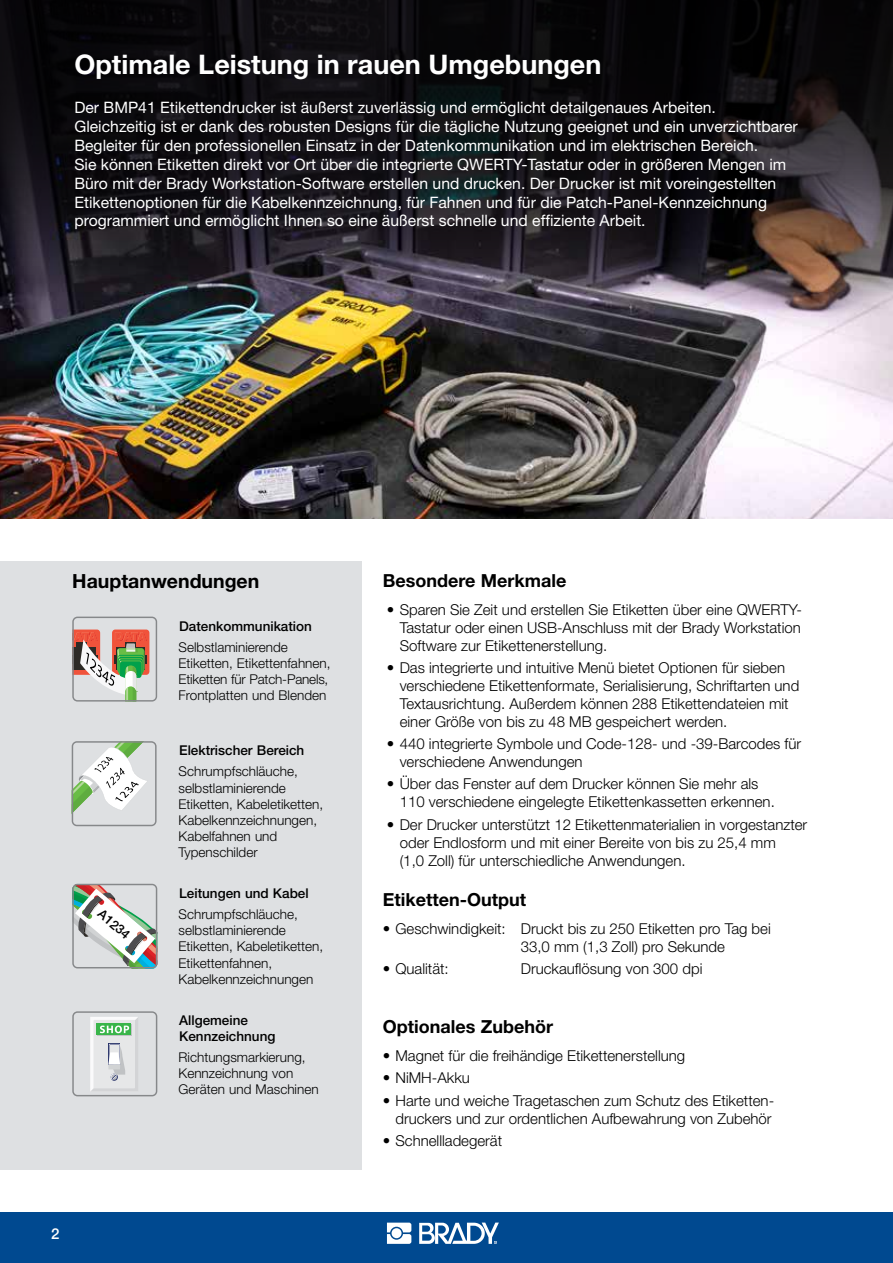
<style>
.page{position:relative;width:893px;height:1263px;background:#fff}
.page>*{position:absolute;margin:0;border:0;box-sizing:border-box;transform-origin:0 0}
.t1{font:700 27px "Helvetica Neue LT Pro";color:#fff}
.t2{font:700 19.5px "Helvetica Neue LT Pro";color:#000}
.t3{font:700 18px "Helvetica Neue LT Pro";color:#000}
.t4{font:15.75px/18.9px "Helvetica Neue LT Pro";color:#fff}
.t5{font:300 15px/18px "Helvetica Neue LT Pro";color:#000}
.t6{font:500 15px "Helvetica Neue LT Pro";color:#fff}
.t7{font:300 13.5px/16.2px "Helvetica Neue LT Pro";color:#000}
.t8{font:500 13.5px/16.2px "Helvetica Neue LT Pro";color:#000}
.t9{font:500 12.9px "Helvetica Neue";color:#000}
</style>
<div class="page">
<div style="left:0;top:1212px;width:893px;height:51px;background:#004990"></div>
<svg style="left:387px;top:1222px;width:24px;height:22px"></svg>
<svg style="left:419px;top:1222px;width:80px;height:22px"></svg>
<img style="left:0;top:298px;width:893px;height:221px">
<svg style="left:0;top:0;width:893px;height:298px;background:#1b181c"></svg>
<div style="left:0;top:561px;width:361px;height:608px;background:#dee0e2"></div>
<svg style="left:72px;top:617px;width:85px;height:85px"></svg>
<svg style="left:72px;top:741px;width:85px;height:85px"></svg>
<img style="left:72px;top:884px;width:85px;height:85px">
<svg style="left:72px;top:1011px;width:85px;height:85px"></svg>
<h1 class="t1" style="left:74px;top:48px;width:528px">Optimale Leistung in rauen Umgebungen</h1>
<p class="t4" style="left:74px;top:98px;width:725px">Der BMP41 Etikettendrucker ist äußerst zuverlässig und ermöglicht detailgenaues Arbeiten.<br>Gleichzeitig ist er dank des robusten Designs für die tägliche Nutzung geeignet und ein unverzichtbarer Begleiter für den professionellen Einsatz in der Datenkommunikation und im elektrischen Bereich.<br>Sie können Etiketten direkt vor Ort über die integrierte QWERTY-Tastatur oder in größeren Mengen im Büro mit der Brady Workstation-Software erstellen und drucken. Der Drucker ist mit voreingestellten Etikettenoptionen für die Kabelkennzeichnung, für Fahnen und für die Patch-Panel-Kennzeichnung programmiert und ermöglicht Ihnen so eine äußerst schnelle und effiziente Arbeit.</p>
<h2 class="t2" style="left:72px;top:569px;width:189px">Hauptanwendungen</h2>
<p class="t8" style="left:179px;top:617px;width:134px">Datenkommunikation</p>
<p class="t7" style="left:179px;top:639px;width:153px">Selbstlaminierende<br>Etiketten, Etikettenfahnen,<br>Etiketten für Patch-Panels,<br>Frontplatten und Blenden</p>
<p class="t9" style="left:107px;top:904px;width:39px;rotate:41deg">A1234</p>
<p class="t8" style="left:179px;top:742px;width:127px">Elektrischer Bereich</p>
<p class="t7" style="left:179px;top:763px;width:146px">Schrumpfschläuche, selbstlaminierende<br>Etiketten, Kabeletiketten,<br>Kabelkennzeichnungen,<br>Kabelfahnen und<br>Typenschilder</p>
<p class="t8" style="left:179px;top:884px;width:131px">Leitungen und Kabel</p>
<p class="t7" style="left:179px;top:906px;width:146px">Schrumpfschläuche, selbstlaminierende<br>Etiketten, Kabeletiketten,<br>Etikettenfahnen,<br>Kabelkennzeichnungen</p>
<p class="t8" style="left:179px;top:1012px;width:98px">Allgemeine<br>Kennzeichnung</p>
<p class="t7" style="left:179px;top:1048px;width:142px">Richtungsmarkierung,<br>Kennzeichnung von<br>Geräten und Maschinen</p>
<p class="t6" style="left:51px;top:1224px;width:10px">2</p>
<p class="t3" style="left:383px;top:569px;width:185px">Besondere Merkmale</p>
<p class="t5" style="left:400px;top:600px;width:404px;text-align:justify;text-indent:-13px">• Sparen Sie Zeit und erstellen Sie Etiketten über eine QWERTY-Tastatur oder einen USB-Anschluss mit der Brady Workstation Software zur Etikettenerstellung.</p>
<p class="t5" style="left:400px;top:658px;width:401px;text-indent:-13px">• Das integrierte und intuitive Menü bietet Optionen für sieben verschiedene Etikettenformate, Serialisierung, Schriftarten und Textausrichtung. Außerdem können 288 Etikettendateien mit einer Größe von bis zu 48 MB gespeichert werden.</p>
<p class="t5" style="left:400px;top:734px;width:403px;text-indent:-13px">• 440 integrierte Symbole und Code-128- und -39-Barcodes für verschiedene Anwendungen</p>
<p class="t5" style="left:400px;top:775px;width:377px;text-indent:-13px">• Über das Fenster auf dem Drucker können Sie mehr als<br>110 verschiedene eingelegte Etikettenkassetten erkennen.</p>
<p class="t5" style="left:400px;top:815px;width:409px;text-indent:-13px">• Der Drucker unterstützt 12 Etikettenmaterialien in vorgestanzter oder Endlosform und mit einer Bereite von bis zu 25,4 mm<br>(1,0 Zoll) für unterschiedliche Anwendungen.</p>
<p class="t3" style="left:383px;top:888px;width:145px">Etiketten-Output</p>
<p class="t5" style="left:521px;top:919px;width:252px;text-indent:-138px">• Geschwindigkeit: Druckt bis zu 250 Etiketten pro Tag bei<br>33,0 mm (1,3 Zoll) pro Sekunde</p>
<p class="t5" style="left:383px;top:959px;width:68px">• Qualität:</p>
<p class="t5" style="left:521px;top:959px;width:183px">Druckauflösung von 300 dpi</p>
<p class="t3" style="left:383px;top:1016px;width:172px">Optionales Zubehör</p>
<p class="t5" style="left:383px;top:1046px;width:304px">• Magnet für die freihändige Etikettenerstellung</p>
<p class="t5" style="left:383px;top:1069px;width:89px">• NiMH-Akku</p>
<p class="t5" style="left:383px;top:1091px;width:393px;text-align:right">• Harte und weiche Tragetaschen zum Schutz des Etiketten&shy;druckers und zur ordentlichen Aufbewahrung von Zubehör</p>
<p class="t5" style="left:383px;top:1131px;width:121px">• Schnellladegerät</p>
</div>
